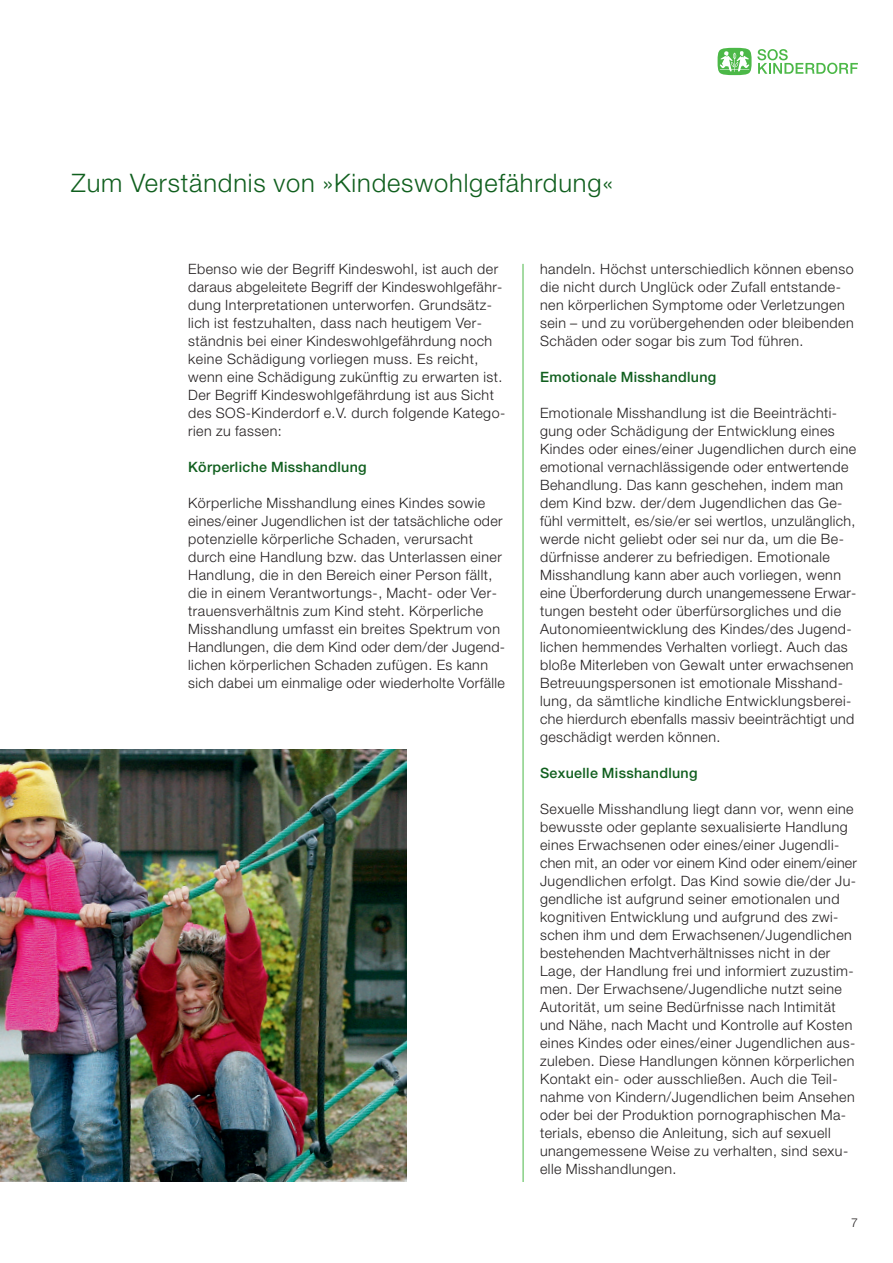
<style>
.page{position:relative;width:893px;height:1263px;background:#fff}
.page>*{position:absolute;margin:0;border:0;box-sizing:border-box;transform-origin:0 0}
.t1{font:300 25.5px "Helvetica Neue LT";letter-spacing:.035em;color:#105f1e}
.t2{font:300 14.25px/18px "Helvetica Neue LT";letter-spacing:.035em;color:#231f20}
.t3{font:500 14.25px "Helvetica Neue LT";letter-spacing:.02em;color:#105f1e}
.t4{font:300 12.3px "Helvetica Neue LT";color:#231f20}
</style>
<div class="page">
<img style="left:0;top:750px;width:406px;height:432px">
<hr style="left:523px;top:264px;width:1px;height:918px;background:#4cb848">
<svg style="left:718px;top:48px;width:140px;height:27px"></svg>
<h1 class="t1" style="left:71px;top:174px;width:544px">Zum Verständnis von »Kindeswohlgefährdung«</h1>
<p class="t2" style="left:188px;top:261px;width:319px">Ebenso wie der Begriff Kindeswohl, ist auch der daraus abgeleitete Begriff der Kindeswohlgefähr&shy;dung Interpretationen unterworfen. Grundsätz&shy;lich ist festzuhalten, dass nach heutigem Ver&shy;ständnis bei einer Kindeswohlgefährdung noch keine Schädigung vorliegen muss. Es reicht, wenn eine Schädigung zukünftig zu erwarten ist.<br>Der Begriff Kindeswohlgefährdung ist aus Sicht des SOS-Kinderdorf e.V. durch folgende Katego&shy;rien zu fassen:</p>
<p class="t3" style="left:188px;top:462px;width:180px">Körperliche Misshandlung</p>
<p class="t2" style="left:188px;top:495px;width:319px">Körperliche Misshandlung eines Kindes sowie eines/einer Jugendlichen ist der tatsächliche oder potenzielle körperliche Schaden, verursacht durch eine Handlung bzw. das Unterlassen einer Handlung, die in den Bereich einer Person fällt, die in einem Verantwortungs-, Macht- oder Ver&shy;trauensverhältnis zum Kind steht. Körperliche Misshandlung umfasst ein breites Spektrum von Handlungen, die dem Kind oder dem/der Jugend&shy;lichen körperlichen Schaden zufügen. Es kann sich dabei um einmalige oder wiederholte Vorfälle</p>
<p class="t2" style="left:540px;top:261px;width:315px">handeln. Höchst unterschiedlich können ebenso die nicht durch Unglück oder Zufall entstande&shy;nen körperlichen Symptome oder Verletzungen sein – und zu vorübergehenden oder bleibenden Schäden oder sogar bis zum Tod führen.</p>
<p class="t3" style="left:540px;top:372px;width:178px">Emotionale Misshandlung</p>
<p class="t2" style="left:540px;top:405px;width:318px">Emotionale Misshandlung ist die Beeinträchti&shy;gung oder Schädigung der Entwicklung eines Kindes oder eines/einer Jugendlichen durch eine emotional vernachlässigende oder entwertende Behandlung. Das kann geschehen, indem man dem Kind bzw. der/dem Jugendlichen das Ge&shy;fühl vermittelt, es/sie/er sei wertlos, unzulänglich, werde nicht geliebt oder sei nur da, um die Be&shy;dürfnisse anderer zu befriedigen. Emotionale Misshandlung kann aber auch vorliegen, wenn eine Überforderung durch unangemessene Erwar&shy;tungen besteht oder überfürsorgliches und die Autonomieentwicklung des Kindes/des Jugend&shy;lichen hemmendes Verhalten vorliegt. Auch das bloße Miterleben von Gewalt unter erwachsenen Betreuungspersonen ist emotionale Misshand&shy;lung, da sämtliche kindliche Entwicklungsberei&shy;che hierdurch ebenfalls massiv beeinträchtigt und geschädigt werden können.</p>
<p class="t3" style="left:540px;top:768px;width:159px">Sexuelle Misshandlung</p>
<p class="t2" style="left:540px;top:801px;width:318px">Sexuelle Misshandlung liegt dann vor, wenn eine bewusste oder geplante sexualisierte Handlung eines Erwachsenen oder eines/einer Jugendli&shy;chen mit, an oder vor einem Kind oder einem/einer Jugendlichen erfolgt. Das Kind sowie die/der Ju&shy;gendliche ist aufgrund seiner emotionalen und kognitiven Entwicklung und aufgrund des zwi&shy;schen ihm und dem Erwachsenen/Jugendlichen bestehenden Machtverhältnisses nicht in der Lage, der Handlung frei und informiert zuzustim&shy;men. Der Erwachsene/Jugendliche nutzt seine Autorität, um seine Bedürfnisse nach Intimität und Nähe, nach Macht und Kontrolle auf Kosten eines Kindes oder eines/einer Jugendlichen aus&shy;zuleben. Diese Handlungen können körperlichen Kontakt ein- oder ausschließen. Auch die Teil&shy;nahme von Kindern/Jugendlichen beim Ansehen oder bei der Produktion pornographischen Ma&shy;terials, ebenso die Anleitung, sich auf sexuell unangemessene Weise zu verhalten, sind sexu&shy;elle Misshandlungen.</p>
<p class="t4" style="left:851px;top:1218px;width:8px">7</p>
</div>
